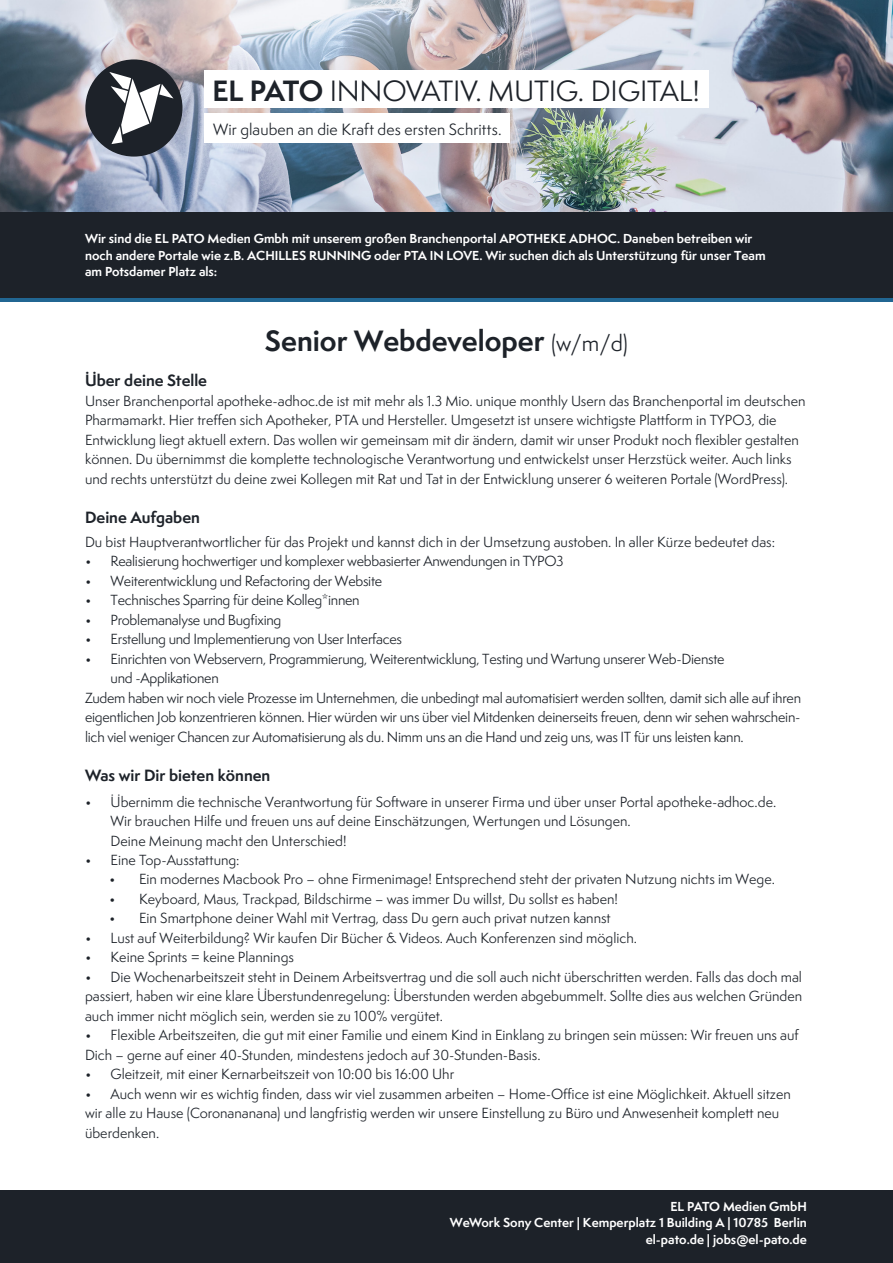
<style>
.page{position:relative;width:893px;height:1263px;background:#fff}
.page>*{position:absolute;margin:0;border:0;box-sizing:border-box;transform-origin:0 0}
.t1{font:27px "Semplicita Pro";letter-spacing:-.01em;color:#1d2229}
.t2{font:700 27px "Semplicita Pro";color:#1d2229}
.t3{font:700 15px "Semplicita Pro";color:#1d2229}
.t4{font:15px "Semplicita Pro";letter-spacing:.005em;color:#1d2229}
.t5{font:13.5px/19.5px "Semplicita Pro";color:#1d2229}
.t6{font:13.5px "Semplicita Pro";letter-spacing:-.02em;color:#1d2229}
.t7{font:700 12px/16.5px "Semplicita Pro";color:#fff;text-align:right}
.s1{font-weight:700}
.s2{font-weight:400;font-size:21px}
</style>
<div class="page">
<img style="left:0;top:0;width:893px;height:213px">
<hr style="left:0;top:298px;width:893px;height:4px;background:#216692">
<div style="left:205px;top:113px;width:305px;height:30px;background:#fff"></div>
<div style="left:204px;top:71px;width:504px;height:37px;background:#fff"></div>
<div style="left:85px;top:59px;width:97px;height:98px;background:#1d2229;border-radius:50%"></div>
<svg style="left:109px;top:72px;width:65px;height:72px"></svg>
<div style="left:0;top:1191px;width:893px;height:72px;background:#1d2229"></div>
<div style="left:0;top:213px;width:893px;height:85px;background:#1d2229"></div>
<h1 class="t1" style="left:212px;top:72px;width:489px"><span class="s1">EL PATO</span> INNOVATIV. MUTIG. DIGITAL!</h1>
<p class="t4" style="left:213px;top:118px;width:290px">Wir glauben an die Kraft des ersten Schritts.</p>
<p class="t7" style="left:85px;top:230px;width:682px;text-align:left">Wir sind die EL PATO Medien Gmbh mit unserem großen Branchenportal APOTHEKE ADHOC. Daneben betreiben wir noch andere Portale wie z.B. ACHILLES RUNNING oder PTA IN LOVE. Wir suchen dich als Unterstützung für unser Team am Potsdamer Platz als:</p>
<h1 class="t2" style="left:265px;top:320px;width:365px">Senior Webdeveloper <span class="s2">(w/m/d)</span></h1>
<p class="t3" style="left:85px;top:370px;width:123px">Über deine Stelle</p>
<p class="t5" style="left:85px;top:391px;width:722px">Unser Branchenportal apotheke-adhoc.de ist mit mehr als 1.3 Mio. unique monthly Usern das Branchenportal im deutschen Pharmamarkt. Hier treffen sich Apotheker, PTA und Hersteller. Umgesetzt ist unsere wichtigste Plattform in TYPO3, die Entwicklung liegt aktuell extern. Das wollen wir gemeinsam mit dir ändern, damit wir unser Produkt noch flexibler gestalten können. Du übernimmst die komplette technologische Verantwortung und entwickelst unser Herzstück weiter. Auch links und rechts unterstützt du deine zwei Kollegen mit Rat und Tat in der Entwicklung unserer 6 weiteren Portale (WordPress).</p>
<p class="t3" style="left:85px;top:506px;width:116px">Deine Aufgaben</p>
<p class="t5" style="left:85px;top:532px;width:691px">Du bist Hauptverantwortlicher für das Projekt und kannst dich in der Umsetzung austoben. In aller Kürze bedeutet das:</p>
<p class="t6" style="left:85px;top:552px;width:480px">• Realisierung hochwertiger und komplexer webbasierter Anwendungen in TYPO3</p>
<p class="t6" style="left:85px;top:571px;width:299px">• Weiterentwicklung und Refactoring der Website</p>
<p class="t6" style="left:85px;top:591px;width:276px">• Technisches Sparring für deine Kolleg*innen</p>
<p class="t6" style="left:85px;top:610px;width:198px">• Problemanalyse und Bugfixing</p>
<p class="t6" style="left:85px;top:630px;width:319px">• Erstellung und Implementierung von User Interfaces</p>
<p class="t6" style="left:85px;top:649px;width:641px">• Einrichten von Webservern, Programmierung, Weiterentwicklung, Testing und Wartung unserer Web-Dienste</p>
<p class="t6" style="left:111px;top:669px;width:110px">und -Applikationen</p>
<p class="t6" style="left:85px;top:688px;width:718px">Zudem haben wir noch viele Prozesse im Unternehmen, die unbedingt mal automatisiert werden sollten, damit sich alle auf ihren</p>
<p class="t6" style="left:85px;top:708px;width:717px">eigentlichen Job konzentrieren können. Hier würden wir uns über viel Mitdenken deinerseits freuen, denn wir sehen wahrschein-</p>
<p class="t6" style="left:85px;top:727px;width:660px">lich viel weniger Chancen zur Automatisierung als du. Nimm uns an die Hand und zeig uns, was IT für uns leisten kann.</p>
<p class="t3" style="left:85px;top:764px;width:187px">Was wir Dir bieten können</p>
<p class="t5" style="left:111px;top:791px;width:667px;text-indent:-26px">• Übernimm die technische Verantwortung für Software in unserer Firma und über unser Portal apotheke-adhoc.de.<br>Wir brauchen Hilfe und freuen uns auf deine Einschätzungen, Wertungen und Lösungen.<br>Deine Meinung macht den Unterschied!</p>
<p class="t5" style="left:85px;top:850px;width:156px">• Eine Top-Ausstattung:</p>
<p class="t5" style="left:109px;top:869px;width:667px">• Ein modernes Macbook Pro – ohne Firmenimage! Entsprechend steht der privaten Nutzung nichts im Wege.</p>
<p class="t5" style="left:109px;top:889px;width:510px">• Keyboard, Maus, Trackpad, Bildschirme – was immer Du willst, Du sollst es haben!</p>
<p class="t5" style="left:109px;top:908px;width:503px">• Ein Smartphone deiner Wahl mit Vertrag, dass Du gern auch privat nutzen kannst</p>
<p class="t5" style="left:85px;top:928px;width:554px">• Lust auf Weiterbildung? Wir kaufen Dir Bücher &amp; Videos. Auch Konferenzen sind möglich.</p>
<p class="t5" style="left:85px;top:947px;width:210px">• Keine Sprints = keine Plannings</p>
<p class="t5" style="left:85px;top:967px;width:719px;text-align:justify">• Die Wochenarbeitszeit steht in Deinem Arbeitsvertrag und die soll auch nicht überschritten werden. Falls das doch mal passiert, haben wir eine klare Überstundenregelung: Überstunden werden abgebummelt. Sollte dies aus welchen Gründen auch immer nicht möglich sein, werden sie zu 100% vergütet.</p>
<p class="t5" style="left:85px;top:1025px;width:715px">• Flexible Arbeitszeiten, die gut mit einer Familie und einem Kind in Einklang zu bringen sein müssen: Wir freuen uns auf<br>Dich – gerne auf einer 40-Stunden, mindestens jedoch auf 30-Stunden-Basis.</p>
<p class="t5" style="left:85px;top:1064px;width:371px">• Gleitzeit, mit einer Kernarbeitszeit von 10:00 bis 16:00 Uhr</p>
<p class="t5" style="left:85px;top:1084px;width:707px">• Auch wenn wir es wichtig finden, dass wir viel zusammen arbeiten – Home-Office ist eine Möglichkeit. Aktuell sitzen wir alle zu Hause (Coronananana) und langfristig werden wir unsere Einstellung zu Büro und Anwesenheit komplett neu überdenken.</p>
<p class="t7" style="left:450px;top:1198px;width:359px">EL PATO Medien GmbH<br>WeWork Sony Center | Kemperplatz 1 Building A | 10785 Berlin el-pato.de | jobs@el-pato.de</p>
</div>
